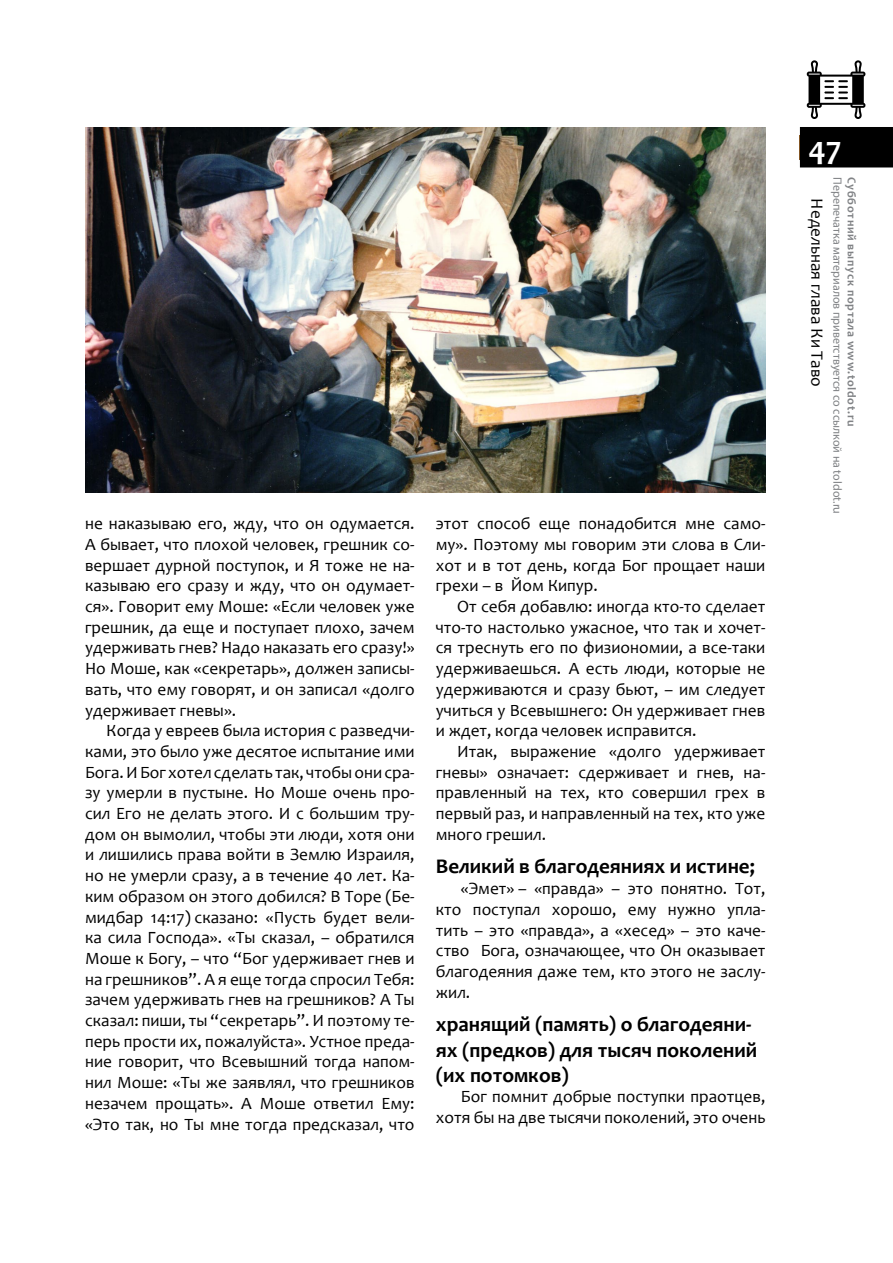
<style>
.page{position:relative;width:893px;height:1263px;background:#fff}
.page>*{position:absolute;margin:0;border:0;box-sizing:border-box;transform-origin:0 0}
.t1{font:700 33px "Candara";color:#fff}
.t2{font:700 21px/25.2px "Candara";color:#000}
.t3{font:17.25px/20.7px "Candara";color:#000;text-align:justify}
.t4{font:12px "Myriad Pro";color:#808285}
.t5{font:700 12px "Candara";letter-spacing:.06em;color:#808285}
</style>
<div class="page">
<div style="left:800px;top:127px;width:93px;height:40px;background:#000"></div>
<svg style="left:807px;top:60px;width:58px;height:59px"></svg>
<img style="left:85px;top:128px;width:680px;height:365px">
<p class="t3" style="left:85px;top:513px;width:331px">не наказываю его, жду, что он одумается.<br>А бывает, что плохой человек, грешник со&shy;вершает дурной поступок, и Я тоже не на&shy;казываю его сразу и жду, что он одумает&shy;ся». Говорит ему Моше: «Если человек уже грешник, да еще и поступает плохо, зачем удерживать гнев? Надо наказать его сразу!» Но Моше, как «секретарь», должен записы&shy;вать, что ему говорят, и он записал «долго удерживает гневы».</p>
<p class="t3" style="left:85px;top:720px;width:331px;text-indent:21px">Когда у евреев была история с разведчи&shy;ками, это было уже десятое испытание ими Бога. И Бог хотел сделать так, чтобы они сра&shy;зу умерли в пустыне. Но Моше очень про&shy;сил Его не делать этого. И с большим тру&shy;дом он вымолил, чтобы эти люди, хотя они и лишились права войти в Землю Израиля, но не умерли сразу, а в течение 40 лет. Ка&shy;ким образом он этого добился? В Торе (Бе&shy;мидбар 14:17) сказано: «Пусть будет вели&shy;ка сила Господа». «Ты сказал, – обратился Моше к Богу, – что “Бог удерживает гнев и на грешников”. А я еще тогда спросил Тебя: зачем удерживать гнев на грешников? А Ты сказал: пиши, ты “секретарь”. И поэтому те&shy;перь прости их, пожалуйста». Устное преда&shy;ние говорит, что Всевышний тогда напом&shy;нил Моше: «Ты же заявлял, что грешников незачем прощать». А Моше ответил Ему: «Это так, но Ты мне тогда предсказал, что</p>
<p class="t3" style="left:436px;top:513px;width:331px">этот способ еще понадобится мне само&shy;му». Поэтому мы говорим эти слова в Сли&shy;хот и в тот день, когда Бог прощает наши грехи – в Йом Кипур.</p>
<p class="t3" style="left:436px;top:596px;width:331px;text-indent:21px">От себя добавлю: иногда кто-то сделает что-то настолько ужасное, что так и хочет&shy;ся треснуть его по физиономии, а все-таки удерживаешься. А есть люди, которые не удерживаются и сразу бьют, – им следует учиться у Всевышнего: Он удерживает гнев и ждет, когда человек исправится.</p>
<p class="t3" style="left:436px;top:741px;width:331px;text-indent:21px">Итак, выражение «долго удерживает гневы» означает: сдерживает и гнев, на&shy;правленный на тех, кто совершил грех в первый раз, и направленный на тех, кто уже много грешил.</p>
<p class="t2" style="left:436px;top:854px;width:321px">Великий в благодеяниях и истине;</p>
<p class="t3" style="left:436px;top:878px;width:331px;text-indent:25px">«Эмет» – «правда» – это понятно. Тот, кто поступал хорошо, ему нужно упла&shy;тить – это «правда», а «хесед» – это каче&shy;ство Бога, означающее, что Он оказывает благодеяния даже тем, кто этого не заслу&shy;жил.</p>
<p class="t2" style="left:436px;top:1012px;width:323px">хранящий (память) о благодеяни&shy;ях (предков) для тысяч поколений (их потомков)</p>
<p class="t3" style="left:436px;top:1086px;width:331px;text-align:right">Бог помнит добрые поступки праотцев, хотя бы на две тысячи поколений, это очень</p>
<h1 class="t1" style="left:808px;top:128px;width:35px">47</h1>
<p class="t3" style="left:828px;top:198px;width:190px;rotate:90deg">Недельная глава Ки Таво</p>
<p class="t4" style="left:845px;top:177px;width:338px;rotate:90deg">Перепечатка материалов приветствуется со ссылкой на toldot.ru</p>
<p class="t5" style="left:859px;top:177px;width:251px;rotate:90deg">Субботний выпуск портала www.toldot.ru</p>
</div>
